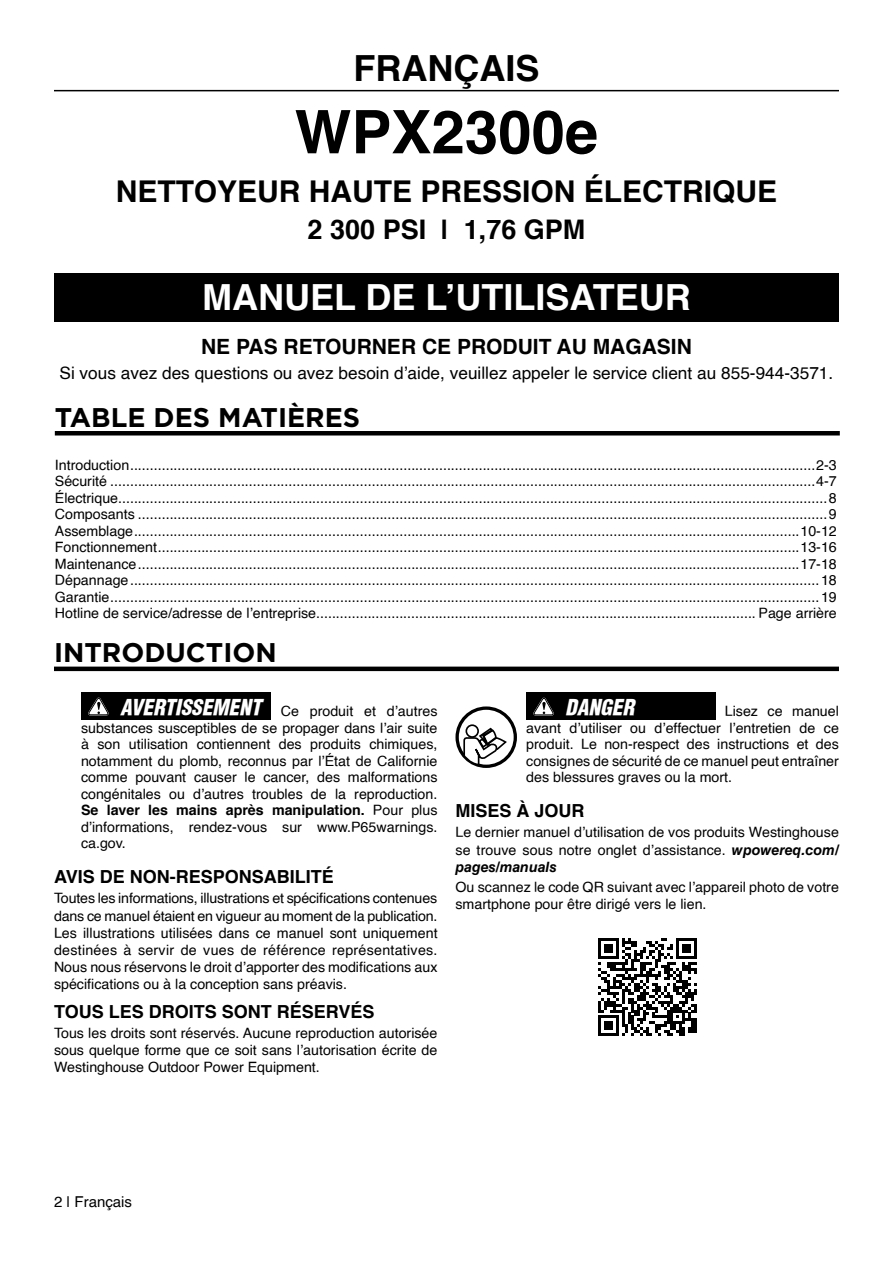
<style>
.page{position:relative;width:893px;height:1263px;background:#fff}
.page>*{position:absolute;margin:0;border:0;box-sizing:border-box;transform-origin:0 0}
.t1{font:700 60px "Helvetica";color:#000}
.t2{font:700 36px "Helvetica";color:#fff}
.t3{font:700 36px "Helvetica";color:#000}
.t4{font:700 30px "Helvetica";color:#000}
.HEADING{font:700 27px "Gotham";color:#000}
.t5{font:700 27px "Helvetica";color:#000}
.t6{font:700 21px "Helvetica";color:#000}
.Warning{font:italic 900 condensed 21px "Helvetica";color:#fff}
.Heading_2{font:700 18px "Helvetica";color:#000}
.t7{font:17.25px "Helvetica";color:#000}
.t8{font:15px "Helvetica";color:#000}
.Warning_text{font:14.25px/16.5px "Helvetica";color:#000;text-align:justify}
.Body_text{font:14.25px/17.1px "Helvetica";color:#000;text-align:justify}
.s1{font-weight:700}
.s2{font-family:"Helvetica LT Std";font-weight:700;font-style:italic}
</style>
<div class="page">
<hr style="left:54px;top:90px;width:785px;height:1px;background:#000">
<div style="left:54px;top:273px;width:785px;height:49px;background:#000"></div>
<hr style="left:54px;top:667px;width:785px;height:4px;background:#000">
<div style="left:81px;top:692px;width:189px;height:27px;background:#000"></div>
<svg style="left:88px;top:697px;width:21px;height:19px"></svg>
<svg style="left:457px;top:708px;width:58px;height:58px"></svg>
<div style="left:455px;top:706px;width:62px;height:62px;border:3px solid #000;border-radius:50%"></div>
<div style="left:465px;top:724px;width:14px;height:14px;border:2px solid #000;border-radius:50%"></div>
<svg style="left:463px;top:726px;width:44px;height:41px"></svg>
<div style="left:526px;top:692px;width:189px;height:27px;background:#000"></div>
<svg style="left:533px;top:697px;width:21px;height:19px"></svg>
<svg style="left:598px;top:938px;width:99px;height:98px"></svg>
<hr style="left:55px;top:431px;width:785px;height:4px;background:#000">
<p class="t3" style="left:353px;top:39px;width:187px">FRANÇAIS</p>
<p class="t1" style="left:295px;top:84px;width:305px">WPX2300e</p>
<p class="t4" style="left:116px;top:167px;width:663px">NETTOYEUR HAUTE PRESSION ÉLECTRIQUE</p>
<p class="t5" style="left:308px;top:208px;width:279px">2 300 PSI | 1,76 GPM</p>
<p class="t2" style="left:202px;top:268px;width:490px">MANUEL DE L’UTILISATEUR</p>
<p class="t6" style="left:201px;top:329px;width:492px">NE PAS RETOURNER CE PRODUIT AU MAGASIN</p>
<p class="t7" style="left:60px;top:359px;width:775px">Si vous avez des questions ou avez besoin d’aide, veuillez appeler le service client au 855-944-3571.</p>
<p class="HEADING" style="left:55px;top:399px;width:307px">TABLE DES MATIÈRES</p>
<p class="Warning_text" style="left:55px;top:457px;width:784px">Introduction.............................................................................................................................................................................2-3</p>
<p class="Warning_text" style="left:55px;top:474px;width:783px">Sécurité ..................................................................................................................................................................................4-7</p>
<p class="Warning_text" style="left:55px;top:490px;width:783px">Électrique...................................................................................................................................................................................8</p>
<p class="Warning_text" style="left:55px;top:507px;width:783px">Composants ..............................................................................................................................................................................9</p>
<p class="Warning_text" style="left:55px;top:523px;width:783px">Assemblage........................................................................................................................................................................10-12</p>
<p class="Warning_text" style="left:55px;top:540px;width:783px">Fonctionnement..................................................................................................................................................................13-16</p>
<p class="Warning_text" style="left:55px;top:556px;width:783px">Maintenance.......................................................................................................................................................................17-18</p>
<p class="Warning_text" style="left:55px;top:573px;width:784px">Dépannage..............................................................................................................................................................................18</p>
<p class="Warning_text" style="left:55px;top:589px;width:783px">Garantie...................................................................................................................................................................................19</p>
<p class="Warning_text" style="left:55px;top:606px;width:783px">Hotline de service/adresse de l’entreprise............................................................................................................... Page arrière</p>
<p class="HEADING" style="left:54px;top:635px;width:224px">INTRODUCTION</p>
<p class="Warning" style="left:120px;top:694px;width:143px">AVERTISSEMENT</p>
<p class="Warning_text" style="left:81px;top:703px;width:358px;text-indent:200px">Ce produit et d’autres substances susceptibles de se propager dans l’air suite à son utilisation contiennent des produits chimiques, notamment du plomb, reconnus par l’État de Californie comme pouvant causer le cancer, des malformations congénitales ou d’autres troubles de la reproduction.<br><span class="s1">Se laver les mains après manipulation.</span> Pour plus d’informations, rendez-vous sur www.P65warnings. ca.gov.</p>
<p class="Heading_2" style="left:54px;top:862px;width:281px">AVIS DE NON-RESPONSABILITÉ</p>
<p class="Body_text" style="left:54px;top:890px;width:385px">Toutes les informations, illustrations et spécifications contenues dans ce manuel étaient en vigueur au moment de la publication.<br>Les illustrations utilisées dans ce manuel sont uniquement destinées à servir de vues de référence représentatives.<br>Nous nous réservons le droit d’apporter des modifications aux spécifications ou à la conception sans préavis.</p>
<p class="Heading_2" style="left:54px;top:997px;width:322px">TOUS LES DROITS SONT RÉSERVÉS</p>
<p class="Body_text" style="left:54px;top:1025px;width:385px">Tous les droits sont réservés. Aucune reproduction autorisée sous quelque forme que ce soit sans l’autorisation écrite de Westinghouse Outdoor Power Equipment.</p>
<p class="Warning" style="left:565px;top:694px;width:70px">DANGER</p>
<p class="Warning_text" style="left:526px;top:703px;width:314px;text-indent:199px">Lisez ce manuel avant d’utiliser ou d’effectuer l’entretien de ce produit. Le non-respect des instructions et des consignes de sécurité de ce manuel peut entraîner des blessures graves ou la mort.</p>
<p class="Heading_2" style="left:455px;top:796px;width:131px">MISES À JOUR</p>
<p class="Body_text" style="left:455px;top:824px;width:385px">Le dernier manuel d’utilisation de vos produits Westinghouse se trouve sous notre onglet d’assistance. <span class="s2">wpowereq.com/ pages/manuals</span></p>
<p class="Body_text" style="left:455px;top:879px;width:385px">Ou scannez le code QR suivant avec l’appareil photo de votre smartphone pour être dirigé vers le lien.</p>
<p class="t8" style="left:54px;top:1190px;width:80px">2 | Français</p>
</div>
